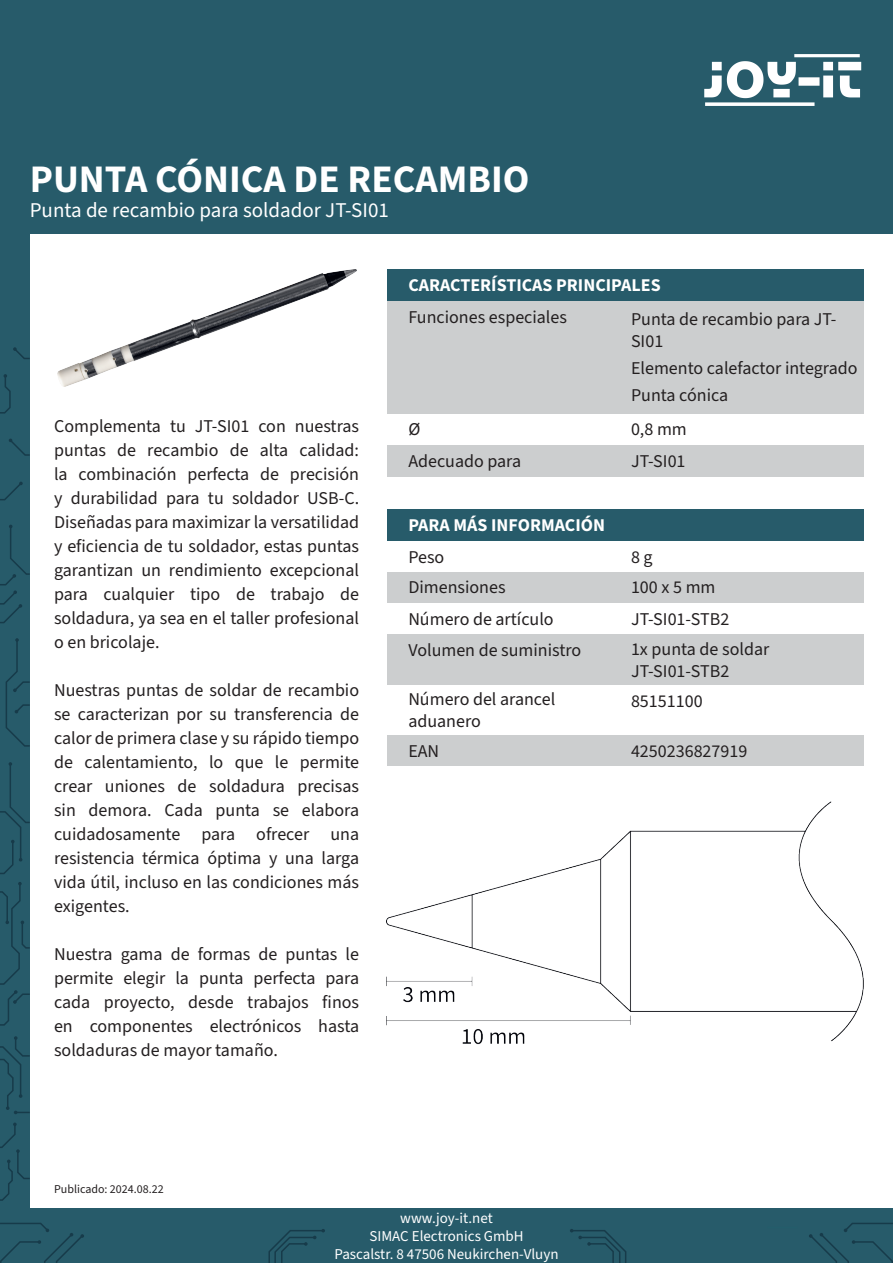
<style>
.page{position:relative;width:893px;height:1263px;background:#fff}
.page>*{position:absolute;margin:0;border:0;box-sizing:border-box;transform-origin:0 0}
.t1{font:700 39px "Source Sans 3";color:#fff}
.t2{font:21px "Source Sans 3";color:#fff}
.Default{font:18px/24px "Source Sans 3";color:#231f20;text-align:justify}
.t3{font:700 18px "Source Sans 3";color:#fff}
.t4{font:15px "Source Sans 3";color:#fff}
.t5{font:12px "Source Sans 3";color:#231f20}
</style>
<div class="page">
<div style="left:387px;top:445px;width:476px;height:32px;background:#cccecf"></div>
<div style="left:387px;top:301px;width:476px;height:113px;background:#cccecf"></div>
<div style="left:0;top:0;width:893px;height:234px;background:#275b6a"></div>
<img style="left:704px;top:54px;width:158px;height:52px">
<div style="left:0;top:208px;width:30px;height:1055px;background:#275b6a"></div>
<div style="left:387px;top:269px;width:476px;height:32px;background:#275b6a"></div>
<svg style="left:0;top:1122px;width:30px;height:79px"></svg>
<svg style="left:0;top:1036px;width:30px;height:78px"></svg>
<svg style="left:0;top:882px;width:30px;height:144px"></svg>
<svg style="left:0;top:762px;width:30px;height:112px"></svg>
<svg style="left:5px;top:638px;width:25px;height:109px"></svg>
<svg style="left:0;top:525px;width:30px;height:99px"></svg>
<svg style="left:0;top:482px;width:23px;height:19px"></svg>
<svg style="left:9px;top:438px;width:21px;height:18px"></svg>
<svg style="left:0;top:374px;width:11px;height:40px"></svg>
<svg style="left:13px;top:347px;width:17px;height:12px"></svg>
<img style="left:57px;top:269px;width:299px;height:118px">
<div style="left:0;top:1209px;width:893px;height:54px;background:#275b6a"></div>
<svg style="left:268px;top:1229px;width:57px;height:34px"></svg>
<svg style="left:570px;top:1229px;width:57px;height:34px"></svg>
<svg style="left:0;top:1223px;width:84px;height:40px"></svg>
<svg style="left:809px;top:1223px;width:84px;height:40px"></svg>
<div style="left:387px;top:572px;width:476px;height:31px;background:#cccecf"></div>
<div style="left:387px;top:735px;width:476px;height:31px;background:#cccecf"></div>
<div style="left:387px;top:635px;width:476px;height:50px;background:#cccecf"></div>
<div style="left:387px;top:509px;width:476px;height:32px;background:#275b6a"></div>
<img style="left:387px;top:801px;width:476px;height:244px">
<p class="t1" style="left:30px;top:154px;width:501px">PUNTA CÓNICA DE RECAMBIO</p>
<p class="t2" style="left:30px;top:197px;width:361px">Punta de recambio para soldador JT-SI01</p>
<p class="t3" style="left:408px;top:273px;width:254px">CARACTERÍSTICAS PRINCIPALES</p>
<p class="Default" style="left:54px;top:414px;width:307px">Complementa tu JT-SI01 con nuestras puntas de recambio de alta calidad: la combinación perfecta de precisión y durabilidad para tu soldador USB-C.<br>Diseñadas para maximizar la versatilidad y eficiencia de tu soldador, estas puntas garantizan un rendimiento excepcional para cualquier tipo de trabajo de soldadura, ya sea en el taller profesional o en bricolaje.</p>
<p class="Default" style="left:54px;top:678px;width:307px">Nuestras puntas de soldar de recambio se caracterizan por su transferencia de calor de primera clase y su rápido tiempo de calentamiento, lo que le permite crear uniones de soldadura precisas sin demora. Cada punta se elabora cuidadosamente para ofrecer una resistencia térmica óptima y una larga vida útil, incluso en las condiciones más exigentes.</p>
<p class="Default" style="left:54px;top:942px;width:307px">Nuestra gama de formas de puntas le permite elegir la punta perfecta para cada proyecto, desde trabajos finos en componentes electrónicos hasta soldaduras de mayor tamaño.</p>
<p class="Default" style="left:408px;top:305px;width:160px">Funciones especiales</p>
<p class="Default" style="left:631px;top:309px;width:207px;line-height:21.6px">Punta de recambio para JT-<br>SI01</p>
<p class="Default" style="left:631px;top:356px;width:228px">Elemento calefactor integrado</p>
<p class="Default" style="left:631px;top:383px;width:99px">Punta cónica</p>
<p class="Default" style="left:408px;top:417px;width:13px">Ø</p>
<p class="Default" style="left:631px;top:417px;width:57px">0,8 mm</p>
<p class="Default" style="left:408px;top:449px;width:114px">Adecuado para</p>
<p class="Default" style="left:631px;top:449px;width:56px">JT-SI01</p>
<p class="t3" style="left:408px;top:513px;width:198px">PARA MÁS INFORMACIÓN</p>
<p class="Default" style="left:408px;top:544px;width:37px">Peso</p>
<p class="Default" style="left:408px;top:575px;width:99px">Dimensiones</p>
<p class="Default" style="left:631px;top:544px;width:23px">8 g</p>
<p class="Default" style="left:631px;top:575px;width:86px">100 x 5 mm</p>
<p class="Default" style="left:408px;top:606px;width:147px">Número de artículo</p>
<p class="Default" style="left:631px;top:606px;width:100px">JT-SI01-STB2</p>
<p class="Default" style="left:408px;top:638px;width:174px">Volumen de suministro</p>
<p class="Default" style="left:631px;top:638px;width:140px;line-height:21.6px">1x punta de soldar<br>JT-SI01-STB2</p>
<p class="Default" style="left:408px;top:689px;width:148px;line-height:21.6px">Número del arancel aduanero</p>
<p class="Default" style="left:631px;top:689px;width:73px">85151100</p>
<p class="Default" style="left:408px;top:738px;width:32px">EAN</p>
<p class="Default" style="left:631px;top:738px;width:118px">4250236827919</p>
<p class="t5" style="left:54px;top:1181px;width:111px">Publicado: 2024.08.22</p>
<p class="t4" style="left:400px;top:1208px;width:94px">www.joy-it.net</p>
<p class="t4" style="left:369px;top:1226px;width:156px">SIMAC Electronics GmbH</p>
<p class="t4" style="left:334px;top:1244px;width:226px">Pascalstr. 8 47506 Neukirchen-Vluyn</p>
</div>
